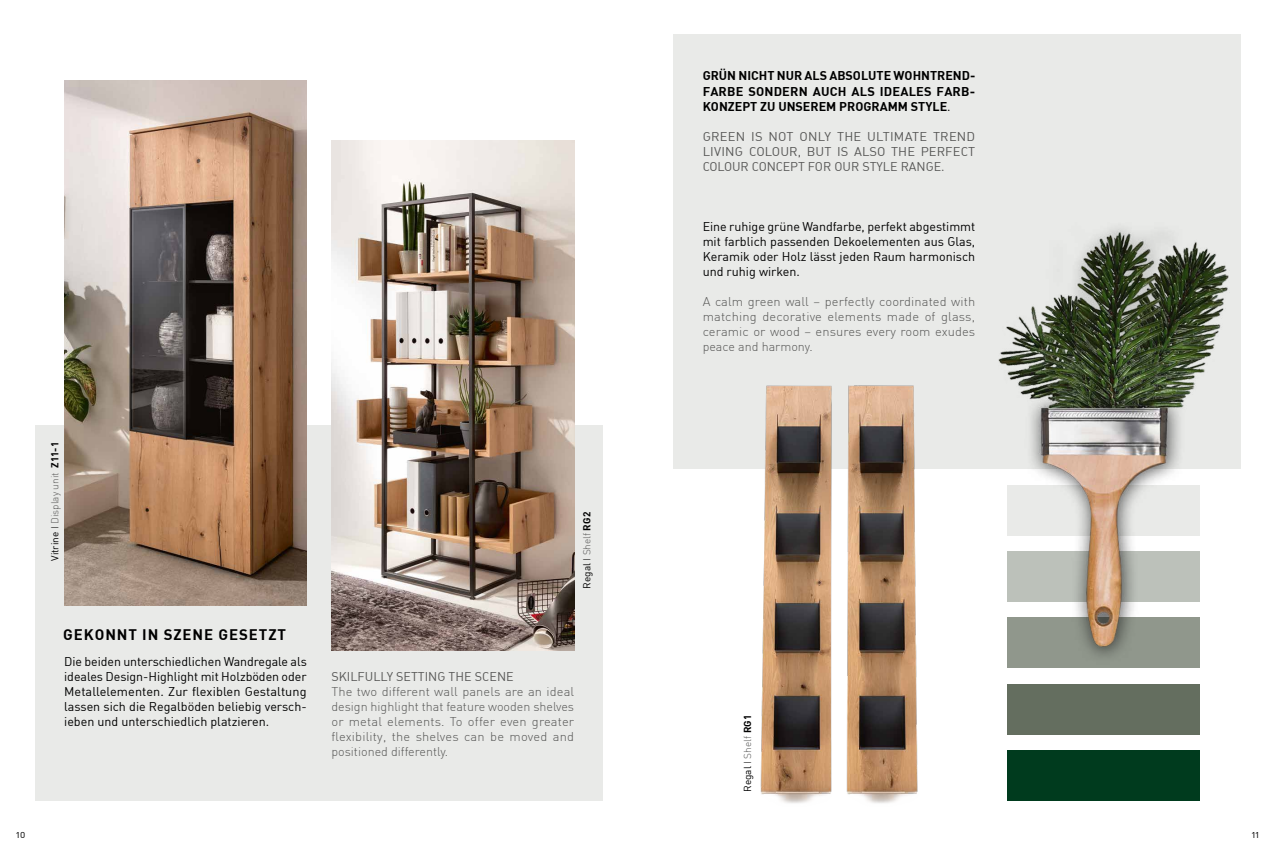
<style>
.page{position:relative;width:1276px;height:851px;background:#fff}
.page>*{position:absolute;margin:0;border:0;box-sizing:border-box;transform-origin:0 0}
.t1{font:15px "DIN Bold";letter-spacing:.06em;color:#000}
.t2{font:12.5px/15px "DIN Regular Alternate";color:#000;text-align:justify}
.t3{font:300 12.5px/15px "DIN";color:#575756;text-align:justify}
.t4{font:12.5px/15px "DIN Regular Alternate";color:#575756;text-align:justify}
.t5{font:12.5px/15px "DIN Bold";color:#000;text-align:justify}
.t6{font:10px "DIN Regular Alternate";color:#000}
.t7{font:300 10px "DIN";color:#575756}
.s1{font-family:"DIN Regular Alternate"}
.s2{font-family:"DIN Regular Alternate";font-weight:400;color:#000}
.s3{color:#000}
.s4{font-family:"DIN Bold";font-weight:400;color:#000}
.s5{font-family:"DIN";font-weight:300}
.s6{font-family:"DIN";font-weight:300;color:#575756}
.s7{font-family:"DIN Bold"}
</style>
<div class="page">
<div style="left:673px;top:35px;width:567px;height:434px;background:#e9eae8"></div>
<div style="left:1007px;top:683px;width:192px;height:51px;background:#646e5f"></div>
<div style="left:1007px;top:750px;width:192px;height:50px;background:#003b1e"></div>
<img style="left:760px;top:385px;width:158px;height:418px">
<div style="left:35px;top:425px;width:567px;height:375px;background:#e9eae8"></div>
<img style="left:331px;top:140px;width:243px;height:510px">
<img style="left:64px;top:80px;width:243px;height:525px">
<img style="left:998px;top:228px;width:231px;height:440px">
<p class="t5" style="left:702px;top:68px;width:274px">GRÜN NICHT NUR ALS ABSOLUTE WOHNTREND-FARBE SONDERN AUCH ALS IDEALES FARB-KONZEPT ZU UNSEREM PROGRAMM STYLE<span class="s1">.</span></p>
<p class="t4" style="left:702px;top:128px;width:274px">GREEN IS NOT ONLY THE ULTIMATE TREND LIVING COLOUR, BUT IS ALSO THE PERFECT COLOUR CONCEPT FOR OUR STYLE RANGE.</p>
<p class="t7" style="left:49px;top:560px;width:120px;rotate:-90deg"><span class="s2">Vitrine</span> <span class="s3">I</span> Display unit <span class="s4">Z11-1</span></p>
<p class="t1" style="left:63px;top:625px;width:224px">GEKONNT IN SZENE GESETZT</p>
<p class="t2" style="left:64px;top:653px;width:244px">Die beiden unterschiedlichen Wandregale als ideales Design-Highlight mit Holzböden oder Metallelementen. Zur flexiblen Gestaltung lassen sich die Regalböden beliebig versch&shy;ieben und unterschiedlich platzieren.</p>
<p class="t6" style="left:581px;top:588px;width:78px;rotate:-90deg">Regal <span class="s5">I</span> <span class="s6">Shelf</span> <span class="s7">RG2</span></p>
<p class="t4" style="left:331px;top:668px;width:184px">SKILFULLY SETTING THE SCENE</p>
<p class="t3" style="left:331px;top:683px;width:244px">The two different wall panels are an ideal design highlight that feature wooden shelves or metal elements. To offer even greater flexibility, the shelves can be moved and positioned differently.</p>
<p class="t2" style="left:702px;top:218px;width:274px">Eine ruhige grüne Wandfarbe, perfekt abgestimmt mit farblich passenden Dekoelementen aus Glas, Keramik oder Holz lässt jeden Raum harmonisch und ruhig wirken.</p>
<p class="t3" style="left:702px;top:293px;width:274px">A calm green wall – perfectly coordinated with matching decorative elements made of glass, ceramic or wood – ensures every room exudes peace and harmony.</p>
<p class="t6" style="left:741px;top:791px;width:78px;rotate:-90deg">Regal <span class="s5">I</span> <span class="s6">Shelf</span> <span class="s7">RG1</span></p>
<p class="t6" style="left:16px;top:827px;width:10px">10</p>
<p class="t6" style="left:1251px;top:827px;width:9px">11</p>
</div>
